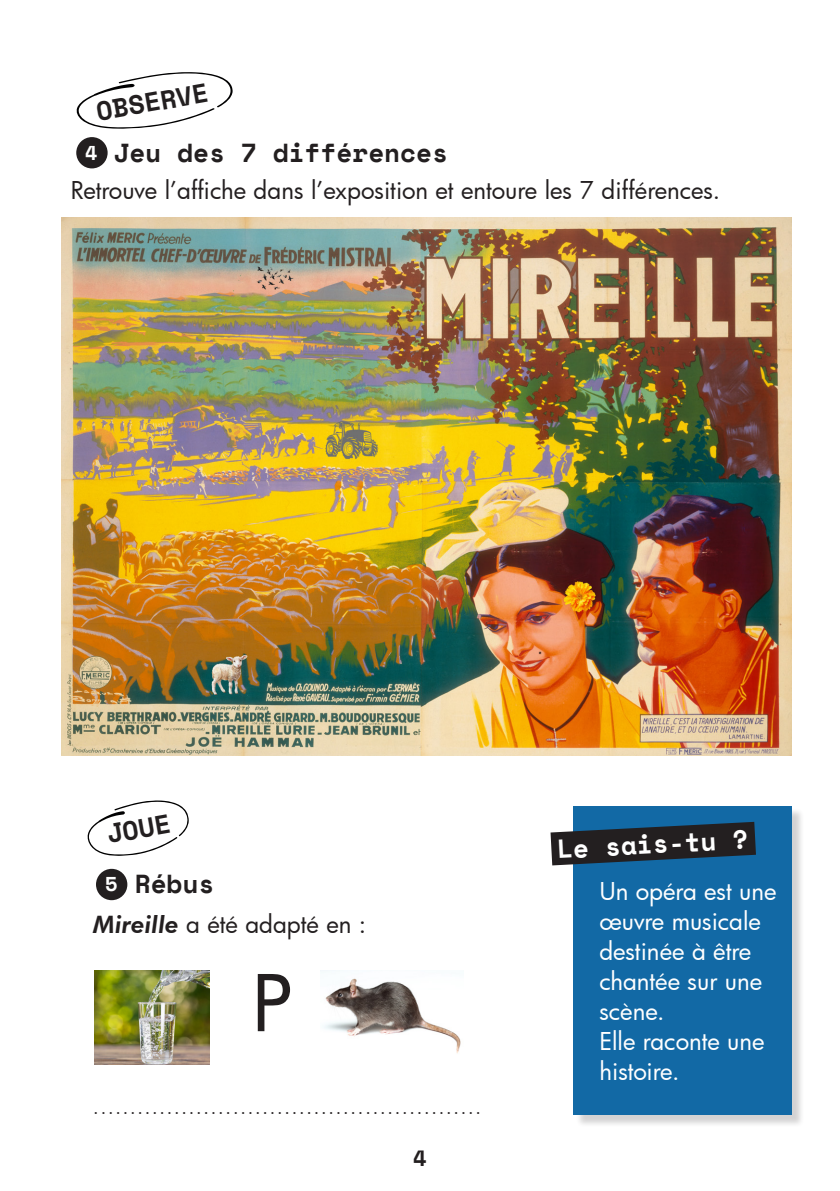
<style>
.page{position:relative;width:840px;height:1191px;background:#fff}
.page>*{position:absolute;margin:0;border:0;box-sizing:border-box;transform-origin:0 0}
.t1{font:80px "Futura BT";color:#231f20}
.t2{font:700 26.4px "Space Mono";color:#231f20}
.t3{font:700 26px "Space Mono";color:#231f20}
.t4{font:700 26px "Space Mono";color:#fff}
.t5{font:24px/30px "Futura";color:#fff}
.t6{font:24px "Futura";color:#231f20}
.t7{font:700 22px "Space Mono";color:#231f20}
.t8{font:700 20px "Space Mono";color:#fff}
.t9{font:18px "Futura";color:#231f20}
.s1{font-family:"Futura BT";font-weight:800;font-style:italic}
</style>
<div class="page">
<img style="left:61px;top:217px;width:730px;height:538px">
<div style="left:575px;top:808px;width:228px;height:319px;background:#231f20;opacity:.2"></div>
<div style="left:573px;top:806px;width:218px;height:309px;background:#1269a5"></div>
<svg style="left:550px;top:822px;width:205px;height:43px"></svg>
<div style="left:76px;top:137px;width:32px;height:31px;background:#231f20;border-radius:50%"></div>
<svg style="left:76px;top:72px;width:157px;height:57px"></svg>
<img style="left:95px;top:970px;width:114px;height:94px">
<img style="left:320px;top:970px;width:141px;height:84px">
<div style="left:96px;top:869px;width:31px;height:31px;background:#231f20;border-radius:50%"></div>
<svg style="left:87px;top:800px;width:102px;height:56px"></svg>
<p class="t2" style="left:93px;top:92px;width:115px;rotate:-10deg">OBSERVE</p>
<p class="t3" style="left:113px;top:133px;width:336px">Jeu des 7 différences</p>
<p class="t6" style="left:71px;top:174px;width:650px">Retrouve l’affiche dans l’exposition et entoure les 7 différences.</p>
<p class="t8" style="left:85px;top:137px;width:14px">4</p>
<p class="t2" style="left:103px;top:814px;width:66px;rotate:-10deg">JOUE</p>
<p class="t8" style="left:105px;top:869px;width:14px">5</p>
<p class="t3" style="left:135px;top:863px;width:81px">Rébus</p>
<p class="t6" style="left:93px;top:907px;width:274px"><span class="s1">Mireille</span> a été adapté en :</p>
<p class="t1" style="left:251px;top:954px;width:42px">P</p>
<p class="t9" style="left:93px;top:1094px;width:389px">.....................................................</p>
<p class="t7" style="left:413px;top:1141px;width:15px">4</p>
<p class="t4" style="left:556px;top:829px;width:192px;rotate:-3deg">Le sais-tu ?</p>
<p class="t5" style="left:599px;top:876px;width:179px">Un opéra est une œuvre musicale destinée à être chantée sur une scène.</p>
<p class="t5" style="left:599px;top:1026px;width:167px">Elle raconte une histoire.</p>
</div>
